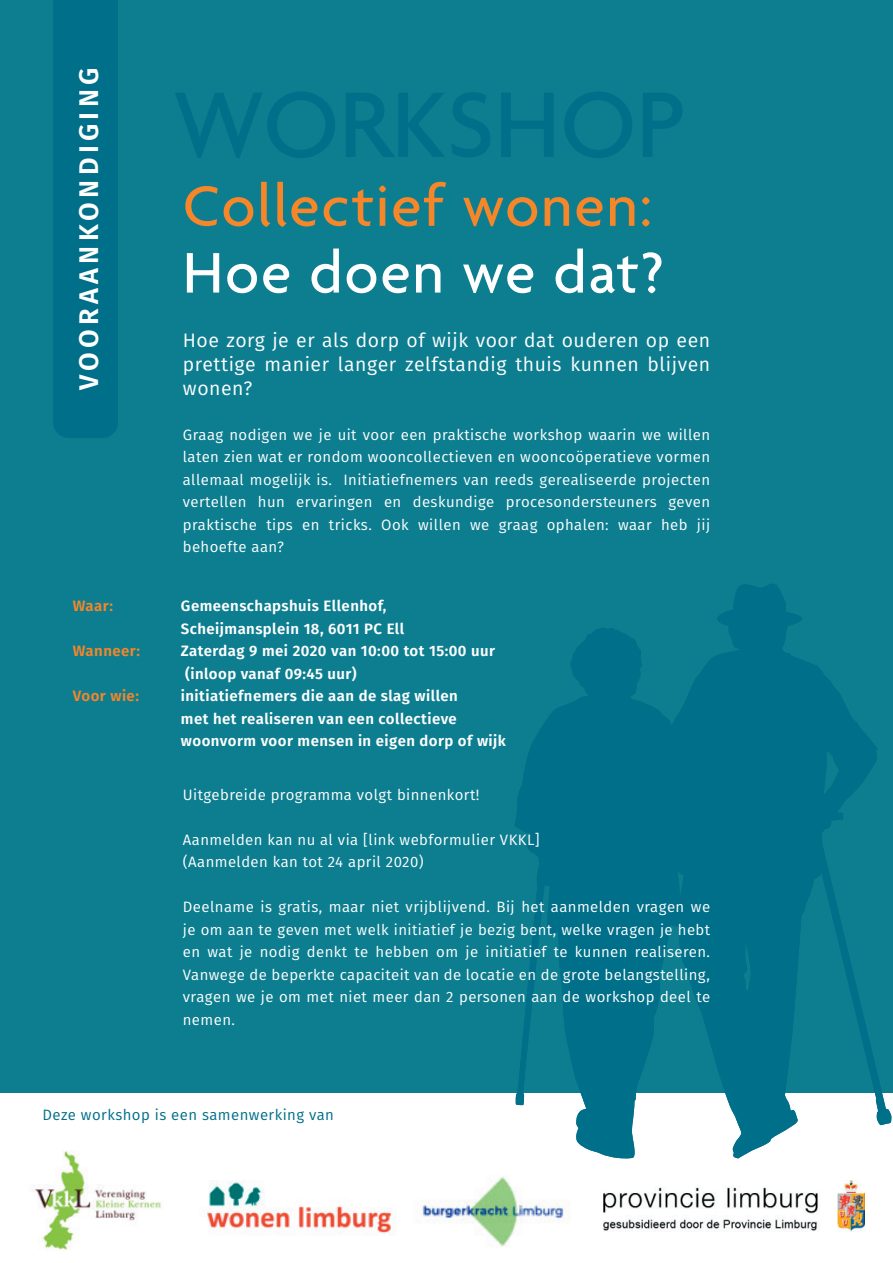
<style>
.page{position:relative;width:893px;height:1263px;background:#fff}
.page>*{position:absolute;margin:0;border:0;box-sizing:border-box;transform-origin:0 0}
.t1{font:500 61.8px "Agenda";letter-spacing:.03em;color:#f58629}
.t2{font:500 61.8px "Agenda";letter-spacing:.03em;color:#fff}
.t3{font:600 27px "Fira Sans";letter-spacing:.16em;color:#fff}
.t4{font:19.5px/24px "Fira Sans";letter-spacing:.03em;color:#fff;text-align:justify}
.t5{font:15px/22.5px "Fira Sans";letter-spacing:.03em;color:#fff;text-align:justify}
.t6{font:600 15px/22.5px "Fira Sans";letter-spacing:.03em;color:#fff}
.t7{font:15px "Fira Sans";letter-spacing:.03em;color:#006f89}
.t8{font:600 15px "Fira Sans";letter-spacing:.03em;color:#f58629}
</style>
<div class="page">
<img style="left:422px;top:1176px;width:207px;height:71px">
<div style="left:0;top:0;width:893px;height:1093px;background:#0d7e90"></div>
<div style="left:53px;top:0;width:65px;height:438px;background:#006f89"></div>
<img style="left:32px;top:1150px;width:129px;height:100px">
<img style="left:205px;top:1180px;width:191px;height:54px">
<img style="left:604px;top:1180px;width:260px;height:51px">
<svg style="left:515px;top:584px;width:376px;height:575px;fill:#006f89"></svg>
<h2 class="t3" style="left:67px;top:390px;width:324px;rotate:-90deg">VOORAANKONDIGING</h2>
<h1 class="t1" style="left:183px;top:173px;width:471px">Collectief wonen:</h1>
<h1 class="t2" style="left:183px;top:239px;width:482px">Hoe doen we dat?</h1>
<h3 class="t4" style="left:183px;top:327px;width:529px">Hoe zorg je er als dorp of wijk voor dat ouderen op een prettige manier langer zelfstandig thuis kunnen blijven wonen?</h3>
<p class="t5" style="left:183px;top:423px;width:529px">Graag nodigen we je uit voor een praktische workshop waarin we willen laten zien wat er rondom wooncollectieven en wooncoöperatieve vormen allemaal mogelijk is. Initiatiefnemers van reeds gerealiseerde projecten vertellen hun ervaringen en deskundige procesondersteuners geven praktische tips en tricks. Ook willen we graag ophalen: waar heb jij behoefte aan?</p>
<p class="t8" style="left:73px;top:594px;width:42px">Waar:</p>
<p class="t6" style="left:181px;top:594px;width:225px">Gemeenschapshuis Ellenhof,<br>Scheijmansplein 18, 6011 PC Ell</p>
<p class="t8" style="left:73px;top:639px;width:69px">Wanneer:</p>
<p class="t6" style="left:181px;top:639px;width:316px">Zaterdag 9 mei 2020 van 10:00 tot 15:00 uur (inloop vanaf 09:45 uur)</p>
<p class="t8" style="left:73px;top:684px;width:68px">Voor wie:</p>
<p class="t6" style="left:181px;top:684px;width:326px">initiatiefnemers die aan de slag willen<br>met het realiseren van een collectieve woonvorm voor mensen in eigen dorp of wijk</p>
<p class="t5" style="left:183px;top:783px;width:298px">Uitgebreide programma volgt binnenkort!</p>
<p class="t5" style="left:183px;top:828px;width:358px">Aanmelden kan nu al via [link webformulier VKKL] (Aanmelden kan tot 24 april 2020)</p>
<p class="t5" style="left:183px;top:895px;width:529px">Deelname is gratis, maar niet vrijblijvend. Bij het aanmelden vragen we je om aan te geven met welk initiatief je bezig bent, welke vragen je hebt en wat je nodig denkt te hebben om je initiatief te kunnen realiseren.<br>Vanwege de beperkte capaciteit van de locatie en de grote belangstelling, vragen we je om met niet meer dan 2 personen aan de workshop deel te nemen.</p>
<p class="t7" style="left:43px;top:1103px;width:293px">Deze workshop is een samenwerking van</p>
</div>
